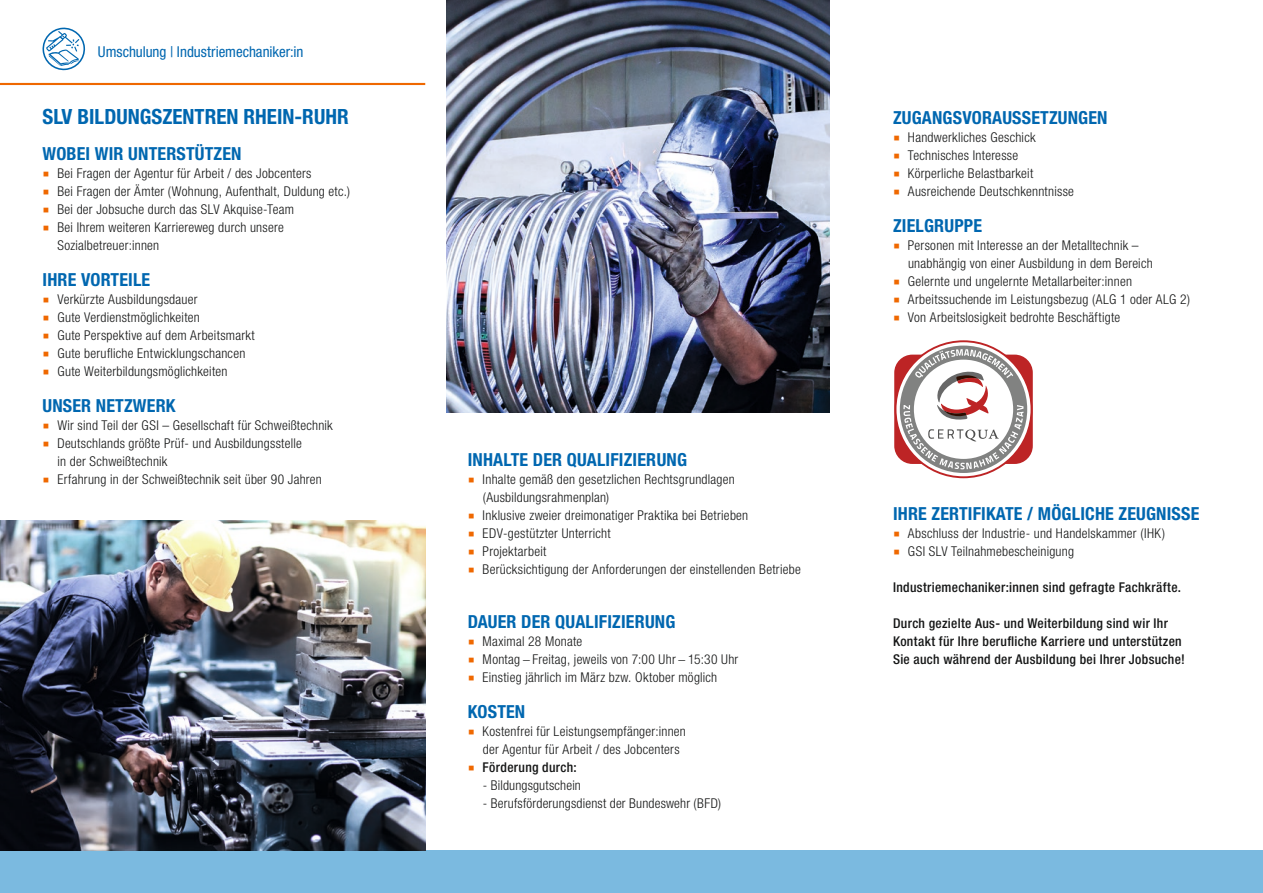
<style>
.page{position:relative;width:1263px;height:893px;background:#fff}
.page>*{position:absolute;margin:0;border:0;box-sizing:border-box;transform-origin:0 0}
.t1{font:700 condensed 21px "Helvetica Neue LT Std";color:#0067b0}
.t2{font:700 condensed 18px "Helvetica Neue LT Std";letter-spacing:.01em;color:#0067b0}
.t3{font:condensed 15px "Helvetica Neue LT Std";letter-spacing:-.005em;color:#0067b0}
.t4{font:300 condensed 13.5px/18px "Helvetica Neue LT Std";letter-spacing:.02em;color:#151616}
.t5{font:500 condensed 13.5px/18px "Helvetica Neue LT Std";letter-spacing:.025em;color:#151616}
.s1{font-family:"Realist Wide";font-stretch:normal;color:#ef6800}
.s2{font-family:"Realist Wide";font-weight:300;font-stretch:normal;color:#ef6800}
</style>
<div class="page">
<div style="left:0;top:850px;width:1263px;height:43px;background:#7bbae0"></div>
<svg style="left:894px;top:340px;width:138px;height:138px"></svg>
<svg style="left:43px;top:28px;width:42px;height:42px"></svg>
<hr style="left:0;top:83px;width:425px;height:2px;background:#ef6800">
<img style="left:446px;top:0;width:383px;height:412px">
<img style="left:0;top:520px;width:425px;height:330px">
<p class="t3" style="left:98px;top:44px;width:207px">Umschulung | Industriemechaniker:in</p>
<h1 class="t1" style="left:43px;top:104px;width:308px">SLV BILDUNGSZENTREN RHEIN-RUHR</h1>
<h2 class="t2" style="left:43px;top:143px;width:201px">WOBEI WIR UNTERSTÜTZEN</h2>
<p class="t4" style="left:43px;top:164px;width:270px"><span class="s1">■</span> Bei Fragen der Agentur für Arbeit / des Jobcenters</p>
<p class="t4" style="left:43px;top:182px;width:309px"><span class="s1">■</span> Bei Fragen der Ämter (Wohnung, Aufenthalt, Duldung etc.)</p>
<p class="t4" style="left:43px;top:200px;width:253px"><span class="s1">■</span> Bei der Jobsuche durch das SLV Akquise-Team</p>
<p class="t4" style="left:58px;top:218px;width:228px;text-indent:-15px"><span class="s1">■</span> Bei Ihrem weiteren Karriereweg durch unsere<br>Sozialbetreuer:innen</p>
<h2 class="t2" style="left:43px;top:269px;width:109px">IHRE VORTEILE</h2>
<p class="t4" style="left:43px;top:290px;width:156px"><span class="s1">■</span> Verkürzte Ausbildungsdauer</p>
<p class="t4" style="left:43px;top:308px;width:159px"><span class="s1">■</span> Gute Verdienstmöglichkeiten</p>
<p class="t4" style="left:43px;top:326px;width:214px"><span class="s1">■</span> Gute Perspektive auf dem Arbeitsmarkt</p>
<p class="t4" style="left:43px;top:344px;width:204px"><span class="s1">■</span> Gute berufliche Entwicklungschancen</p>
<p class="t4" style="left:43px;top:362px;width:186px"><span class="s1">■</span> Gute Weiterbildungsmöglichkeiten</p>
<h2 class="t2" style="left:43px;top:395px;width:134px">UNSER NETZWERK</h2>
<p class="t4" style="left:43px;top:416px;width:292px"><span class="s1">■</span> Wir sind Teil der GSI – Gesellschaft für Schweißtechnik</p>
<p class="t4" style="left:58px;top:434px;width:246px;text-indent:-15px"><span class="s1">■</span> Deutschlands größte Prüf- und Ausbildungsstelle in der Schweißtechnik</p>
<p class="t4" style="left:43px;top:470px;width:281px"><span class="s1">■</span> Erfahrung in der Schweißtechnik seit über 90 Jahren</p>
<h2 class="t2" style="left:468px;top:449px;width:221px">INHALTE DER QUALIFIZIERUNG</h2>
<p class="t4" style="left:483px;top:470px;width:253px;text-indent:-15px"><span class="s1">■</span> Inhalte gemäß den gesetzlichen Rechtsgrundlagen (Ausbildungsrahmenplan)</p>
<p class="t4" style="left:468px;top:506px;width:282px"><span class="s1">■</span> Inklusive zweier dreimonatiger Praktika bei Betrieben</p>
<p class="t4" style="left:468px;top:524px;width:144px"><span class="s1">■</span> EDV-gestützter Unterricht</p>
<p class="t4" style="left:468px;top:542px;width:80px"><span class="s1">■</span> Projektarbeit</p>
<p class="t4" style="left:468px;top:560px;width:334px"><span class="s1">■</span> Berücksichtigung der Anforderungen der einstellenden Betriebe</p>
<h2 class="t2" style="left:468px;top:611px;width:209px">DAUER DER QUALIFIZIERUNG</h2>
<p class="t4" style="left:468px;top:632px;width:116px"><span class="s1">■</span> Maximal 28 Monate</p>
<p class="t4" style="left:468px;top:650px;width:272px"><span class="s1">■</span> Montag − Freitag, jeweils von 7:00 Uhr − 15:30 Uhr</p>
<p class="t4" style="left:468px;top:668px;width:251px"><span class="s1">■</span> Einstieg jährlich im März bzw. Oktober möglich</p>
<h2 class="t2" style="left:468px;top:701px;width:59px">KOSTEN</h2>
<p class="t4" style="left:483px;top:722px;width:205px;text-indent:-15px"><span class="s1">■</span> Kostenfrei für Leistungsempfänger:innen der Agentur für Arbeit / des Jobcenters</p>
<p class="t5" style="left:468px;top:758px;width:110px"><span class="s2">■</span> Förderung durch:</p>
<p class="t4" style="left:483px;top:776px;width:100px">- Bildungsgutschein</p>
<p class="t4" style="left:483px;top:794px;width:240px">- Berufsförderungsdienst der Bundeswehr (BFD)</p>
<h2 class="t2" style="left:893px;top:107px;width:216px">ZUGANGSVORAUSSETZUNGEN</h2>
<p class="t4" style="left:893px;top:128px;width:144px"><span class="s1">■</span> Handwerkliches Geschick</p>
<p class="t4" style="left:893px;top:146px;width:127px"><span class="s1">■</span> Technisches Interesse</p>
<p class="t4" style="left:893px;top:164px;width:142px"><span class="s1">■</span> Körperliche Belastbarkeit</p>
<p class="t4" style="left:893px;top:182px;width:182px"><span class="s1">■</span> Ausreichende Deutschkenntnisse</p>
<h2 class="t2" style="left:893px;top:215px;width:91px">ZIELGRUPPE</h2>
<p class="t4" style="left:908px;top:236px;width:246px;text-indent:-15px"><span class="s1">■</span> Personen mit Interesse an der Metalltechnik – unabhängig von einer Ausbildung in dem Bereich</p>
<p class="t4" style="left:893px;top:272px;width:240px"><span class="s1">■</span> Gelernte und ungelernte Metallarbeiter:innen</p>
<p class="t4" style="left:893px;top:290px;width:298px"><span class="s1">■</span> Arbeitssuchende im Leistungsbezug (ALG 1 oder ALG 2)</p>
<p class="t4" style="left:893px;top:308px;width:229px"><span class="s1">■</span> Von Arbeitslosigkeit bedrohte Beschäftigte</p>
<h2 class="t2" style="left:893px;top:503px;width:308px">IHRE ZERTIFIKATE / MÖGLICHE ZEUGNISSE</h2>
<p class="t4" style="left:893px;top:524px;width:273px"><span class="s1">■</span> Abschluss der Industrie- und Handelskammer (IHK)</p>
<p class="t4" style="left:893px;top:542px;width:183px"><span class="s1">■</span> GSI SLV Teilnahmebescheinigung</p>
<p class="t5" style="left:893px;top:578px;width:290px">Industriemechaniker:innen sind gefragte Fachkräfte.</p>
<p class="t5" style="left:893px;top:614px;width:293px">Durch gezielte Aus- und Weiterbildung sind wir Ihr<br>Kontakt für Ihre berufliche Karriere und unterstützen<br>Sie auch während der Ausbildung bei Ihrer Jobsuche!</p>
</div>
